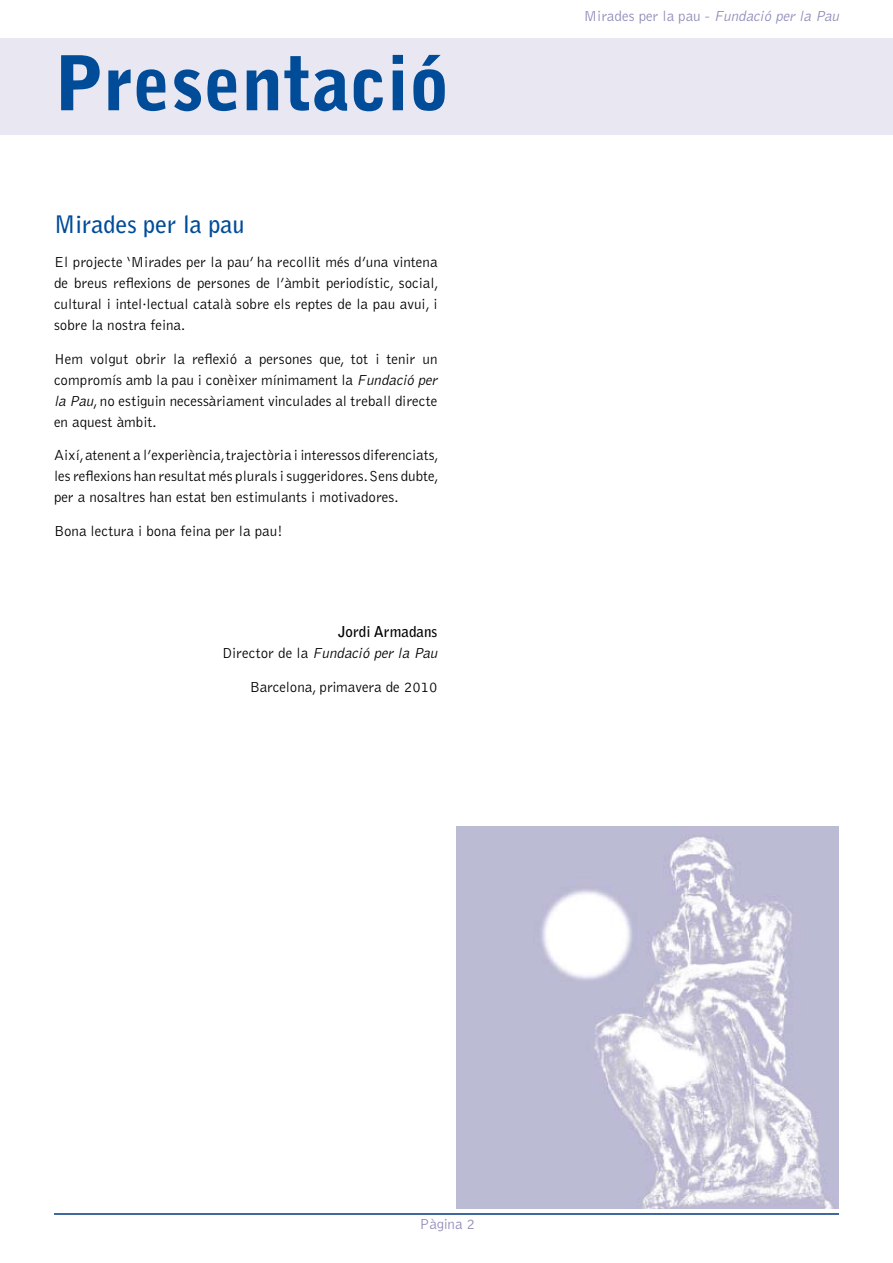
<style>
.page{position:relative;width:893px;height:1263px;background:#fff}
.page>*{position:absolute;margin:0;border:0;box-sizing:border-box;transform-origin:0 0}
.t1{font:900 75px "Bell Gothic";color:#004c99}
.t2{font:700 24px "Bell Gothic";color:#004c99}
.t3{font:300 15px/21px "Bell Gothic";color:#000;text-align:justify}
.t4{font:italic 300 15px/21px "Bell Gothic";color:#000;text-align:right}
.t5{font:300 15px "Bell Gothic";color:#8f8dba}
.s1{font-style:italic}
.s2{font-weight:700;font-style:normal}
.s3{font-style:normal}
</style>
<div class="page">
<div style="left:0;top:38px;width:893px;height:97px;background:#e9e7f1"></div>
<hr style="left:54px;top:1213px;width:785px;height:2px;background:#003882">
<img style="left:456px;top:826px;width:383px;height:383px">
<h1 class="t1" style="left:54px;top:54px;width:397px">Presentació</h1>
<h2 class="t2" style="left:54px;top:215px;width:192px">Mirades per la pau</h2>
<p class="t3" style="left:54px;top:253px;width:386px">El projecte ‘Mirades per la pau’ ha recollit més d’una vintena de breus reflexions de persones de l’àmbit periodístic, social, cultural i intel·lectual català sobre els reptes de la pau avui, i sobre la nostra feina.</p>
<p class="t3" style="left:54px;top:349px;width:388px;text-align:left">Hem volgut obrir la reflexió a persones que, tot i tenir un compromís amb la pau i conèixer mínimament la <span class="s1">Fundació per la Pau</span>, no estiguin necessàriament vinculades al treball directe en aquest àmbit.</p>
<p class="t3" style="left:54px;top:446px;width:386px">Així, atenent a l’experiència, trajectòria i interessos diferenciats, les reflexions han resultat més plurals i suggeridores. Sens dubte, per a nosaltres han estat ben estimulants i motivadores.</p>
<p class="t3" style="left:54px;top:522px;width:231px">Bona lectura i bona feina per la pau!</p>
<p class="t4" style="left:222px;top:623px;width:220px"><span class="s2">Jordi Armadans<br></span><span class="s3">D i r e c t o r d e l a</span> Fundació per la Pau</p>
<p class="t3" style="left:250px;top:678px;width:189px">Barcelona, primavera de 2010</p>
<p class="t5" style="left:584px;top:11px;width:259px">M i rad e s pe r l a p a u - <span class="s1">Fundació per la Pau</span></p>
<p class="t5" style="left:419px;top:1218px;width:57px">Pàgina 2</p>
</div>
